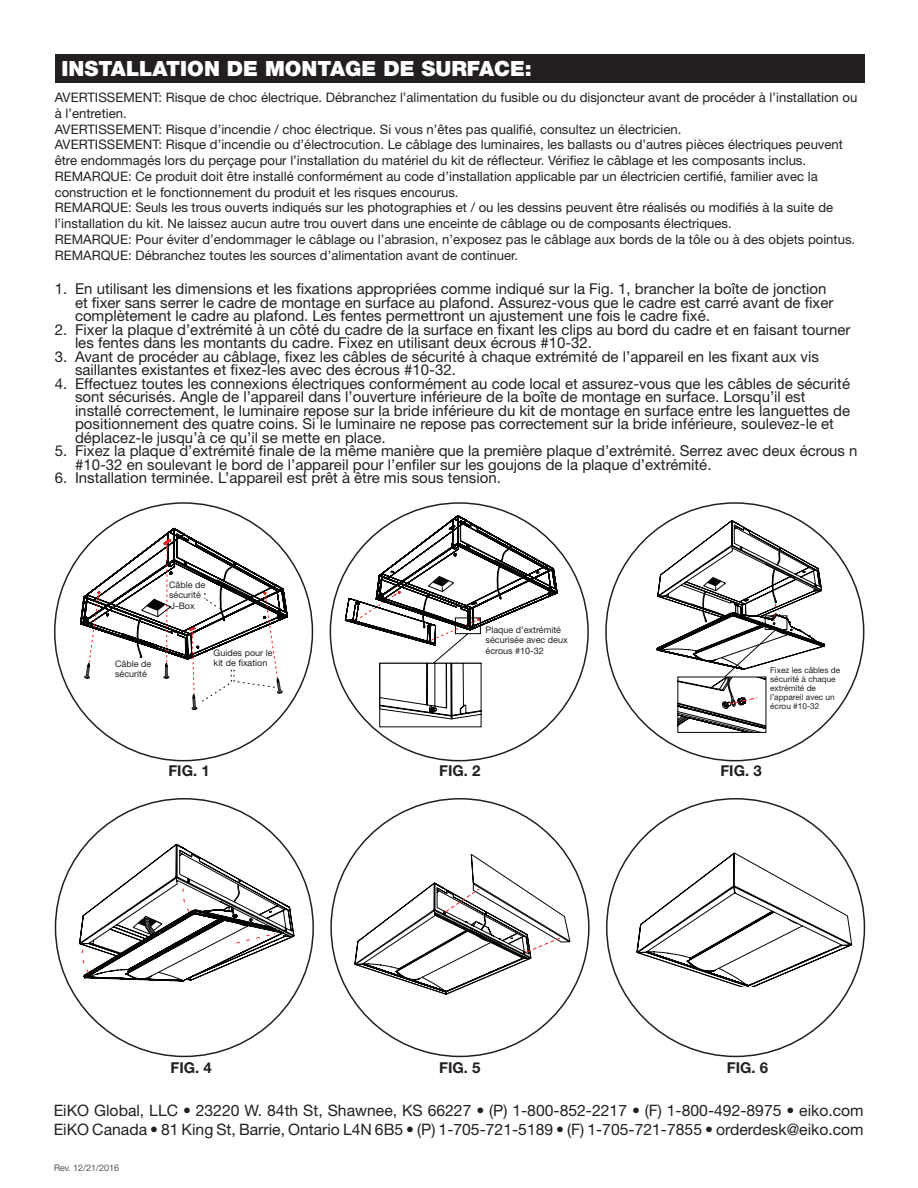
<style>
.page{position:relative;width:918px;height:1188px;background:#fff}
.page>*{position:absolute;margin:0;border:0;box-sizing:border-box;transform-origin:0 0}
.t1{font:900 21px "Helvetica Neue LT Std";color:#fff}
.t2{font:15.75px/18.9px "Helvetica Neue LT Std";color:#231f20}
.t3{font:15px/13.5px "Helvetica Neue LT Std";color:#231f20}
.t4{font:700 15px "Helvetica Neue LT Std";color:#231f20}
.t5{font:13.2px/15.8px "Helvetica Neue LT Std";color:#231f20}
.t6{font:9px/10.5px "Helvetica Neue LT Std";color:#231f20}
.t7{font:300 9px "Helvetica Neue LT Std";color:#231f20}
.t8{font:8.25px/9px "Helvetica Neue LT Std";color:#231f20}
</style>
<div class="page">
<div style="left:55px;top:54px;width:810px;height:28px;background:#231f20"></div>
<svg style="left:79px;top:526px;width:218px;height:184px"></svg>
<svg style="left:345px;top:515px;width:220px;height:213px"></svg>
<svg style="left:656px;top:520px;width:169px;height:215px"></svg>
<svg style="left:79px;top:844px;width:215px;height:137px"></svg>
<svg style="left:331px;top:945px;width:192px;height:113px"></svg>
<svg style="left:354px;top:854px;width:216px;height:140px"></svg>
<svg style="left:636px;top:853px;width:216px;height:134px"></svg>
<h1 class="t1" style="left:62px;top:56px;width:472px">INSTALLATION DE MONTAGE DE SURFACE:</h1>
<p class="t5" style="left:55px;top:89px;width:804px">AVERTISSEMENT: Risque de choc électrique. Débranchez l’alimentation du fusible ou du disjoncteur avant de procéder à l’installation ou à l’entretien.<br>AVERTISSEMENT: Risque d’incendie / choc électrique. Si vous n’êtes pas qualifié, consultez un électricien.<br>AVERTISSEMENT: Risque d’incendie ou d’électrocution. Le câblage des luminaires, les ballasts ou d’autres pièces électriques peuvent être endommagés lors du perçage pour l’installation du matériel du kit de réflecteur. Vérifiez le câblage et les composants inclus.<br>REMARQUE: Ce produit doit être installé conformément au code d’installation applicable par un électricien certifié, familier avec la construction et le fonctionnement du produit et les risques encourus.<br>REMARQUE: Seuls les trous ouverts indiqués sur les photographies et / ou les dessins peuvent être réalisés ou modifiés à la suite de l’installation du kit. Ne laissez aucun autre trou ouvert dans une enceinte de câblage ou de composants électriques.<br>REMARQUE: Pour éviter d’endommager le câblage ou l’abrasion, n’exposez pas le câblage aux bords de la tôle ou à des objets pointus.<br>REMARQUE: Débranchez toutes les sources d’alimentation avant de continuer.</p>
<p class="t3" style="left:75px;top:282px;width:760px;text-indent:-20px">1. En utilisant les dimensions et les fixations appropriées comme indiqué sur la Fig. 1, brancher la boîte de jonction et fixer sans serrer le cadre de montage en surface au plafond. Assurez-vous que le cadre est carré avant de fixer complètement le cadre au plafond. Les fentes permettront un ajustement une fois le cadre fixé.</p>
<p class="t3" style="left:75px;top:323px;width:777px;text-indent:-20px">2. Fixer la plaque d’extrémité à un côté du cadre de la surface en fixant les clips au bord du cadre et en faisant tourner les fentes dans les montants du cadre. Fixez en utilisant deux écrous #10-32.</p>
<p class="t3" style="left:75px;top:350px;width:745px;text-indent:-20px">3. Avant de procéder au câblage, fixez les câbles de sécurité à chaque extrémité de l’appareil en les fixant aux vis saillantes existantes et fixez-les avec des écrous #10-32.</p>
<p class="t3" style="left:75px;top:377px;width:777px;text-indent:-20px">4. Effectuez toutes les connexions électriques conformément au code local et assurez-vous que les câbles de sécurité sont sécurisés. Angle de l’appareil dans l’ouverture inférieure de la boîte de montage en surface. Lorsqu’il est installé correctement, le luminaire repose sur la bride inférieure du kit de montage en surface entre les languettes de positionnement des quatre coins. Si le luminaire ne repose pas correctement sur la bride inférieure, soulevez-le et déplacez-le jusqu’à ce qu’il se mette en place.</p>
<p class="t3" style="left:75px;top:444px;width:784px;text-indent:-20px">5. Fixez la plaque d’extrémité finale de la même manière que la première plaque d’extrémité. Serrez avec deux écrous n #10-32 en soulevant le bord de l’appareil pour l’enfiler sur les goujons de la plaque d’extrémité.</p>
<p class="t3" style="left:55px;top:471px;width:448px">6. Installation terminée. L’appareil est prêt à être mis sous tension.</p>
<p class="t6" style="left:115px;top:658px;width:38px">Câble de sécurité</p>
<p class="t6" style="left:169px;top:579px;width:38px">Câble de sécurité<br>J-Box</p>
<p class="t6" style="left:214px;top:647px;width:60px">Guides pour le kit de fixation</p>
<p class="t6" style="left:486px;top:624px;width:84px">Plaque d’extrémité sécurisée avec deux écrous #10-32</p>
<p class="t8" style="left:770px;top:666px;width:71px">Fixez les câbles de sécurité à chaque extrémité de l’appareil avec un écrou #10-32</p>
<p class="t4" style="left:168px;top:762px;width:43px">FIG. 1</p>
<p class="t4" style="left:439px;top:762px;width:43px">FIG. 2</p>
<p class="t4" style="left:720px;top:762px;width:43px">FIG. 3</p>
<p class="t4" style="left:171px;top:1059px;width:43px">FIG. 4</p>
<p class="t4" style="left:439px;top:1059px;width:43px">FIG. 5</p>
<p class="t4" style="left:727px;top:1059px;width:43px">FIG. 6</p>
<p class="t2" style="left:54px;top:1101px;width:812px">EiKO Global, LLC • 23220 W. 84th St, Shawnee, KS 66227 • (P) 1-800-852-2217 • (F) 1-800-492-8975 • eiko.com<br>EiKO Canada • 81 King St, Barrie, Ontario L4N 6B5 • (P) 1-705-721-5189 • (F) 1-705-721-7855 • orderdesk@eiko.com</p>
<p class="t7" style="left:54px;top:1162px;width:67px">Rev. 12/21/2016</p>
</div>
